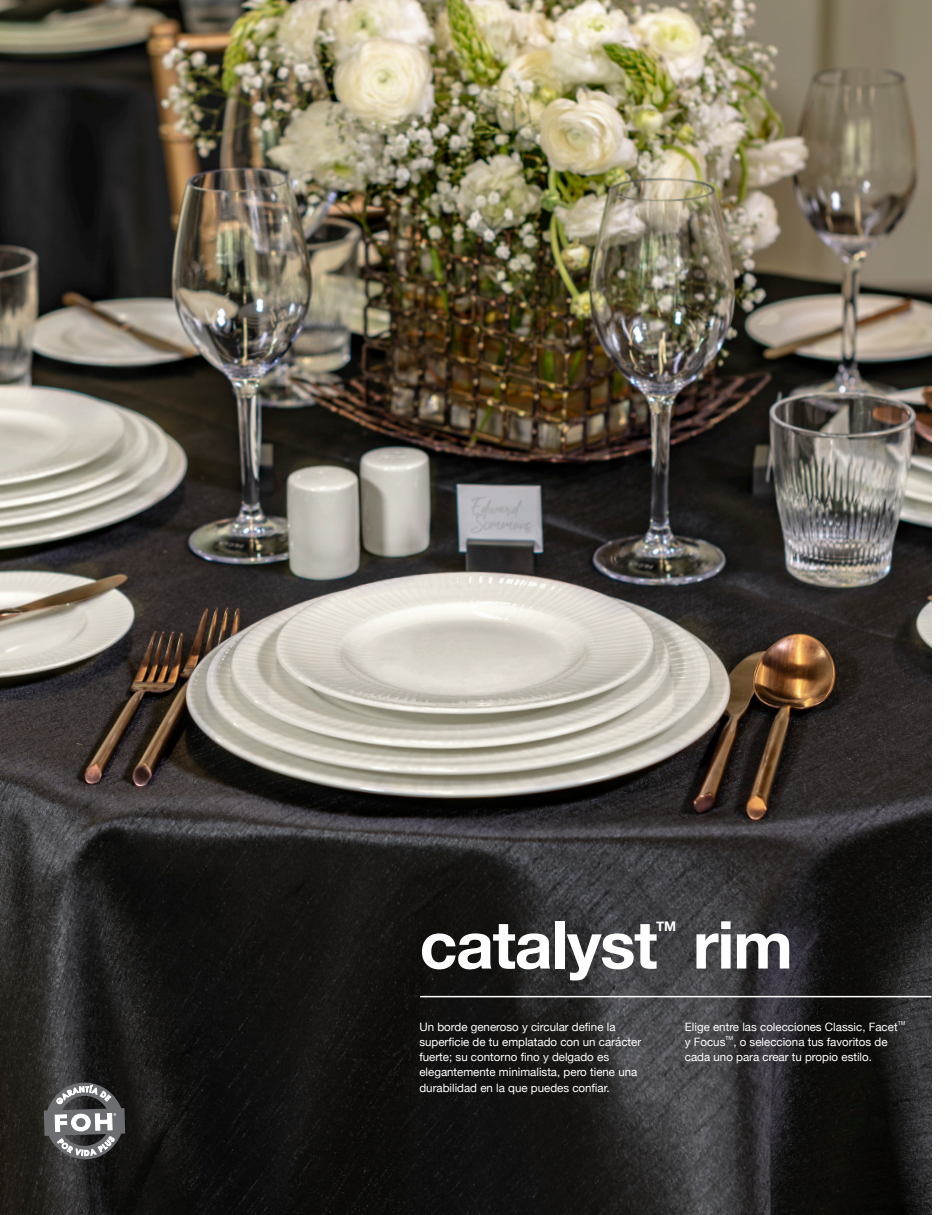
<style>
.page{position:relative;width:945px;height:1215px;background:#fff}
.page>*{position:absolute;margin:0;border:0;box-sizing:border-box;transform-origin:0 0}
.t1{font:700 66.15px "Helvetica Neue";letter-spacing:-.02em;color:#fff}
.t2{font:700 13.35px "Helvetica Neue";color:#fff}
.t3{font:11.55px/15.1px "Helvetica Neue";color:#fff}
.t4{font:5.4px "Helvetica Neue";color:#fff}
</style>
<div class="page">
<img style="left:0;top:0;width:932px;height:1215px">
<hr style="left:420px;top:996px;width:512px;height:1px;background:#fff">
<img style="left:926px;top:992px;width:6px;height:97px">
<svg style="left:44px;top:1081px;width:81px;height:79px;background:#5e5e60"></svg>
<p class="t1" style="left:419px;top:893px;width:240px">catalyst</p>
<p class="t2" style="left:656px;top:916px;width:21px">TM</p>
<p class="t1" style="left:693px;top:893px;width:102px">rim</p>
<p class="t3" style="left:419px;top:1020px;width:223px">Un borde generoso y circular define la superficie de tu emplatado con un carácter fuerte; su contorno fino y delgado es elegantemente minimalista, pero tiene una durabilidad en la que puedes confiar.</p>
<p class="t3" style="left:685px;top:1020px;width:214px">Elige entre las colecciones Classic, Facet</p>
<p class="t4" style="left:898px;top:1019px;width:9px">TM</p>
<p class="t3" style="left:685px;top:1035px;width:42px">y Focus</p>
<p class="t4" style="left:726px;top:1034px;width:9px">TM</p>
<p class="t3" style="left:685px;top:1035px;width:204px;text-indent:48px">, o selecciona tus favoritos de cada uno para crear tu propio estilo.</p>
</div>
